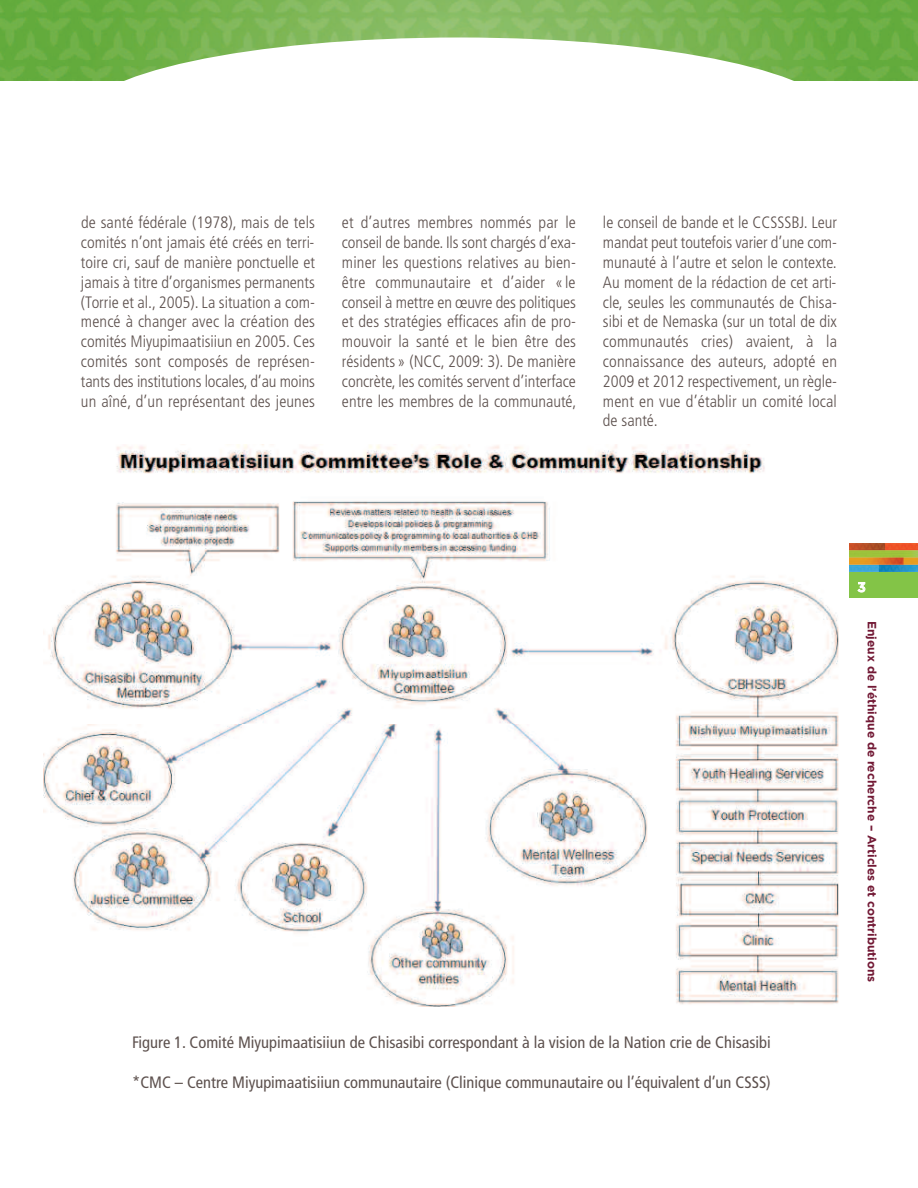
<style>
.page{position:relative;width:918px;height:1188px;background:#fff}
.page>*{position:absolute;margin:0;border:0;box-sizing:border-box;transform-origin:0 0}
.t1{font:300 condensed 16.5px/19.8px "Frutiger";color:#5d514e;text-align:justify}
.t2{font:condensed 16.5px "Frutiger";color:#5d514e}
.t3{font:500 13.5px "Gotham";color:#fff}
.t4{font:700 12px "Gotham";color:#721935}
</style>
<div class="page">
<div style="left:849px;top:572px;width:69px;height:26px;background:#83c447"></div>
<img style="left:849px;top:543px;width:69px;height:29px">
<img style="left:0;top:0;width:918px;height:81px">
<div style="left:81px;top:38px;width:756px;height:162px;background:#fff;border-radius:50%"></div>
<img style="left:43px;top:445px;width:795px;height:562px">
<p class="t1" style="left:81px;top:214px;width:236px">de santé fédérale (1978), mais de tels comités n’ont jamais été créés en terri&shy;toire cri, sauf de manière ponctuelle et jamais à titre d’organismes permanents (Torrie et al., 2005). La situation a com&shy;mencé à changer avec la création des comités Miyupimaatisiiun en 2005. Ces comités sont composés de représen&shy;tants des institutions locales, d’au moins un aîné, d’un représentant des jeunes</p>
<p class="t1" style="left:342px;top:214px;width:236px">et d’autres membres nommés par le conseil de bande. Ils sont chargés d’exa&shy;miner les questions relatives au bien&shy;être communautaire et d’aider « le conseil à mettre en œuvre des politiques et des stratégies efficaces afin de pro&shy;mouvoir la santé et le bien être des résidents » (NCC, 2009: 3). De manière concrète, les comités servent d’interface entre les membres de la communauté,</p>
<p class="t1" style="left:603px;top:214px;width:236px">le conseil de bande et le CCSSSBJ. Leur mandat peut toutefois varier d’une com&shy;munauté à l’autre et selon le contexte.<br>Au moment de la rédaction de cet arti&shy;cle, seules les communautés de Chisa&shy;sibi et de Nemaska (sur un total de dix communautés cries) avaient, à la connaissance des auteurs, adopté en 2009 et 2012 respectivement, un règle&shy;ment en vue d’établir un comité local de santé.</p>
<p class="t2" style="left:132px;top:1036px;width:640px">Figure 1. Comité Miyupimaatisiiun de Chisasibi correspondant à la vision de la Nation crie de Chisasibi</p>
<p class="t2" style="left:132px;top:1075px;width:640px">*CMC – Centre Miyupimaatisiiun communautaire (Clinique communautaire ou l’équivalent d’un CSSS)</p>
<p class="t3" style="left:857px;top:579px;width:10px">3</p>
<p class="t4" style="left:879px;top:621px;width:363px;rotate:90deg">Enjeux de l’éthique de recherche – Articles et contributions</p>
</div>
